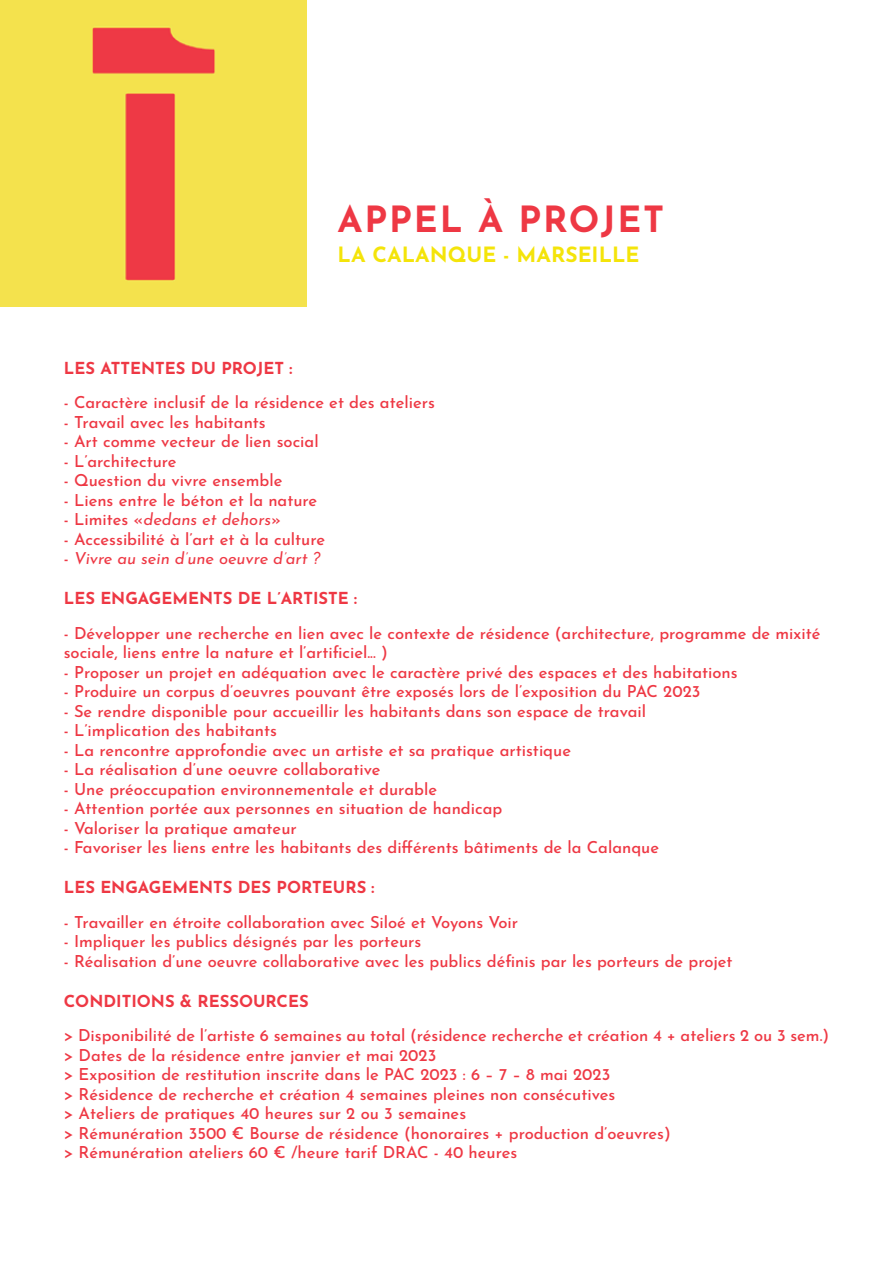
<style>
.page{position:relative;width:893px;height:1263px;background:#fff}
.page>*{position:absolute;margin:0;border:0;box-sizing:border-box;transform-origin:0 0}
.t1{font:700 36px "Josefin Sans";letter-spacing:.05em;color:#ee3844}
.t2{font:700 21px "Josefin Sans";color:#f4e40a}
.t3{font:500 16.5px/19.5px "Josefin Sans";color:#ee3844}
.t4{font:700 16.5px "Josefin Sans";color:#ee3844}
.t5{font:italic 16.5px "Josefin Sans";color:#ee3844}
.s1{font-weight:500;font-style:normal}
</style>
<div class="page">
<img style="left:0;top:0;width:306px;height:306px">
<h1 class="t1" style="left:338px;top:193px;width:328px">APPEL À PROJET</h1>
<p class="t2" style="left:338px;top:239px;width:303px">LA CALANQUE - MARSEILLE</p>
<p class="t4" style="left:64px;top:355px;width:230px">LES ATTENTES DU PROJET :</p>
<p class="t3" style="left:64px;top:391px;width:373px">- Caractère inclusif de la résidence et des ateliers</p>
<p class="t3" style="left:64px;top:411px;width:204px">- Travail avec les habitants</p>
<p class="t3" style="left:64px;top:430px;width:256px">- Art comme vecteur de lien social</p>
<p class="t3" style="left:64px;top:450px;width:114px">- L’architecture</p>
<p class="t3" style="left:64px;top:469px;width:220px">- Question du vivre ensemble</p>
<p class="t3" style="left:64px;top:489px;width:255px">- Liens entre le béton et la nature</p>
<p class="t5" style="left:64px;top:505px;width:219px"><span class="s1">- Limites «</span>dedans et dehors<span class="s1">»</span></p>
<p class="t3" style="left:64px;top:528px;width:263px">- Accessibilité à l’art et à la culture</p>
<p class="t5" style="left:64px;top:544px;width:258px"><span class="s1">-</span> Vivre au sein d’une oeuvre d’art ?</p>
<p class="t4" style="left:64px;top:586px;width:295px">LES ENGAGEMENTS DE L’ARTISTE :</p>
<p class="t3" style="left:64px;top:622px;width:758px">- Développer une recherche en lien avec le contexte de résidence (architecture, programme de mixité sociale, liens entre la nature et l’artificiel... )</p>
<p class="t3" style="left:64px;top:661px;width:675px">- Proposer un projet en adéquation avec le caractère privé des espaces et des habitations</p>
<p class="t3" style="left:64px;top:680px;width:638px">- Produire un corpus d’oeuvres pouvant être exposés lors de l’exposition du PAC 2023</p>
<p class="t3" style="left:64px;top:700px;width:584px">- Se rendre disponible pour accueillir les habitants dans son espace de travail</p>
<p class="t3" style="left:64px;top:719px;width:215px">- L’implication des habitants</p>
<p class="t3" style="left:64px;top:739px;width:509px">- La rencontre approfondie avec un artiste et sa pratique artistique</p>
<p class="t3" style="left:64px;top:758px;width:318px">- La réalisation d’une oeuvre collaborative</p>
<p class="t3" style="left:64px;top:778px;width:375px">- Une préoccupation environnementale et durable</p>
<p class="t3" style="left:64px;top:797px;width:440px">- Attention portée aux personnes en situation de handicap</p>
<p class="t3" style="left:64px;top:817px;width:234px">- Valoriser la pratique amateur</p>
<p class="t3" style="left:64px;top:836px;width:597px">- Favoriser les liens entre les habitants des différents bâtiments de la Calanque</p>
<p class="t4" style="left:64px;top:875px;width:312px">LES ENGAGEMENTS DES PORTEURS :</p>
<p class="t3" style="left:64px;top:911px;width:456px">- Travailler en étroite collaboration avec Siloé et Voyons Voir</p>
<p class="t3" style="left:64px;top:930px;width:359px">- Impliquer les publics désignés par les porteurs</p>
<p class="t3" style="left:64px;top:950px;width:670px">- Réalisation d’une oeuvre collaborative avec les publics définis par les porteurs de projet</p>
<p class="t4" style="left:64px;top:989px;width:246px">CONDITIONS &amp; RESSOURCES</p>
<p class="t3" style="left:64px;top:1024px;width:767px">&gt; Disponibilité de l’artiste 6 semaines au total (résidence recherche et création 4 + ateliers 2 ou 3 sem.) &gt; Dates de la résidence entre janvier et mai 2023<br>&gt; Exposition de restitution inscrite dans le PAC 2023 : 6 – 7 – 8 mai 2023<br>&gt; Résidence de recherche et création 4 semaines pleines non consécutives<br>&gt; Ateliers de pratiques 40 heures sur 2 ou 3 semaines<br>&gt; Rémunération 3500 € Bourse de résidence (honoraires + production d’oeuvres)<br>&gt; Rémunération ateliers 60 € /heure tarif DRAC - 40 heures</p>
</div>
